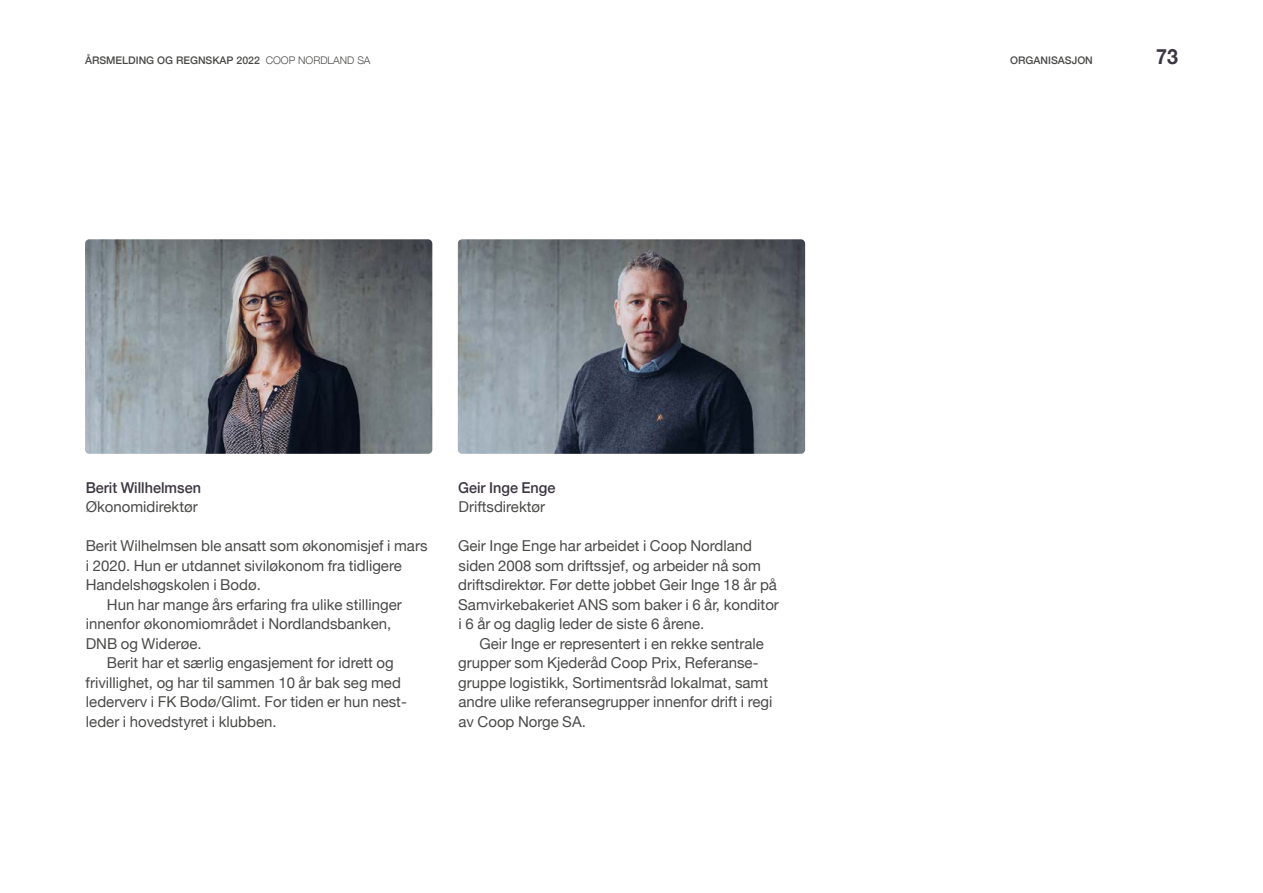
<style>
.page{position:relative;width:1263px;height:893px;background:#fff}
.page>*{position:absolute;margin:0;border:0;box-sizing:border-box;transform-origin:0 0}
.t1{font:700 21px "Helvetica Neue";color:#3c3642;scale:.94 1}
.t2{font:15px/19.5px "Helvetica Neue";color:#4a4a49}
.t3{font:500 15px "Helvetica Neue";color:#3c3642;scale:.96 1}
.t4{font:500 10.5px "Helvetica Neue";color:#4a4a49}
.s1{font-weight:300}
</style>
<div class="page">
<img style="left:85px;top:239px;width:347px;height:215px">
<img style="left:458px;top:239px;width:347px;height:215px">
<p class="t4" style="left:85px;top:52px;width:287px">ÅRSMELDING OG REGNSKAP 2022 <span class="s1">COOP NORDLAND SA</span></p>
<p class="t4" style="left:1010px;top:52px;width:84px">ORGANISASJON</p>
<h1 class="t1" style="left:1156px;top:40px;width:25px">73</h1>
<p class="t3" style="left:86px;top:475px;width:122px">Berit Willhelmsen</p>
<p class="t2" style="left:86px;top:498px;width:113px">Økonomidirektør</p>
<p class="t2" style="left:86px;top:537px;width:343px">Berit Wilhelmsen ble ansatt som økonomisjef i mars</p>
<p class="t2" style="left:86px;top:557px;width:317px">i 2020. Hun er utdannet siviløkonom fra tidligere</p>
<p class="t2" style="left:86px;top:576px;width:177px">Handelshøgskolen i Bodø.</p>
<p class="t2" style="left:107px;top:596px;width:296px">Hun har mange års erfaring fra ulike stillinger</p>
<p class="t2" style="left:86px;top:615px;width:307px">innenfor økonomiområdet i Nordlandsbanken,</p>
<p class="t2" style="left:86px;top:635px;width:117px">DNB og Widerøe.</p>
<p class="t2" style="left:107px;top:654px;width:288px">Berit har et særlig engasjement for idrett og</p>
<p class="t2" style="left:86px;top:674px;width:317px">frivillighet, og har til sammen 10 år bak seg med</p>
<p class="t2" style="left:86px;top:693px;width:321px">lederverv i FK Bodø/Glimt. For tiden er hun nest-</p>
<p class="t2" style="left:86px;top:713px;width:192px">leder i hovedstyret i klubben.</p>
<p class="t3" style="left:458px;top:475px;width:103px">Geir Inge Enge</p>
<p class="t2" style="left:458px;top:498px;width:88px">Driftsdirektør</p>
<p class="t2" style="left:458px;top:537px;width:322px">Geir Inge Enge har arbeidet i Coop Nordland siden 2008 som driftssjef, og arbeider nå som driftsdirektør. Før dette jobbet Geir Inge 18 år på Samvirkebakeriet ANS som baker i 6 år, konditor i 6 år og daglig leder de siste 6 årene.</p>
<p class="t2" style="left:458px;top:635px;width:316px;text-indent:21px">Geir Inge er representert i en rekke sentrale grupper som Kjederåd Coop Prix, Referanse&shy;gruppe logistikk, Sortimentsråd lokalmat, samt andre ulike referansegrupper innenfor drift i regi av Coop Norge SA.</p>
</div>
